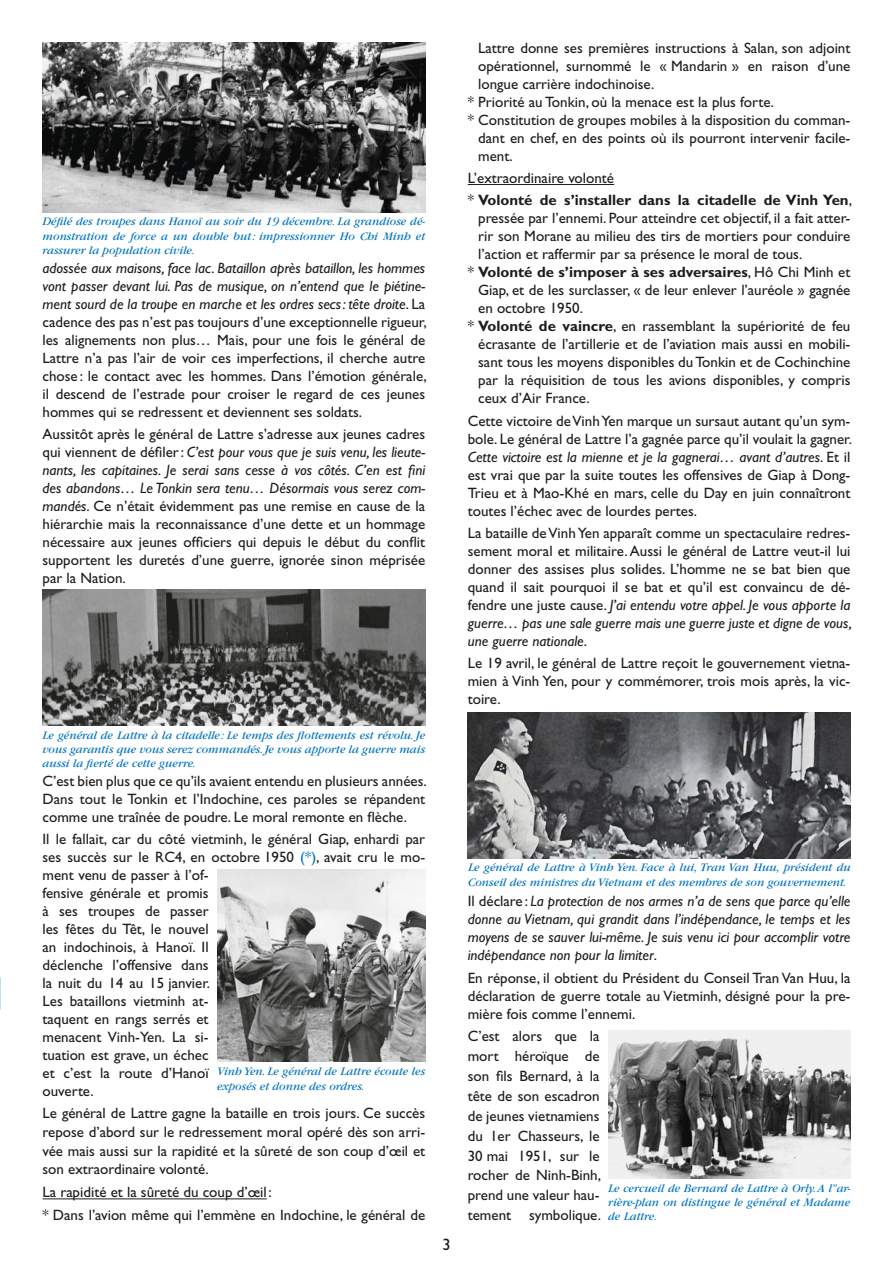
<style>
.page{position:relative;width:893px;height:1263px;background:#fff}
.page>*{position:absolute;margin:0;border:0;box-sizing:border-box;transform-origin:0 0}
.t1{font:16.5px "Gill Sans Std";color:#1d1d1b}
.t2{font:15px/18px "Gill Sans Std";color:#1d1d1b;text-align:justify}
.t3{font:italic 15px/18px "Gill Sans Std";color:#1d1d1b;text-align:justify}
.t4{font:italic 12px/14.4px "Garamond";color:#0073bd;text-align:justify}
.s1{font-style:italic}
.s2{color:#0073bd}
.s3{font-weight:700}
.s4{font-style:normal}
</style>
<div class="page">
<hr style="left:43px;top:1198px;width:224px;height:1px;background:#1d1d1b">
<hr style="left:468px;top:184px;width:146px;height:1px;background:#1d1d1b">
<img style="left:43px;top:43px;width:382px;height:169px">
<img style="left:43px;top:589px;width:382px;height:136px">
<img style="left:217px;top:870px;width:208px;height:192px">
<img style="left:468px;top:712px;width:382px;height:146px">
<img style="left:608px;top:1030px;width:242px;height:148px">
<p class="t4" style="left:43px;top:215px;width:384px">Défilé des troupes dans Hanoï au soir du 19 décembre. La grandiose dé&shy;monstration de force a un double but: impressionner Ho Chi Minh et rassurer la population civile.</p>
<p class="t2" style="left:43px;top:259px;width:386px"><span class="s1">adossée aux maisons, face lac. Bataillon après bataillon, les hommes vont passer devant lui. Pas de musique, on n’entend que le piétine&shy;ment sourd de la troupe en marche et les ordres secs: tête droite</span>. La cadence des pas n’est pas toujours d’une exceptionnelle rigueur, les alignements non plus… Mais, pour une fois le général de Lattre n’a pas l’air de voir ces imperfections, il cherche autre chose : le contact avec les hommes. Dans l’émotion générale, il descend de l’estrade pour croiser le regard de ces jeunes hommes qui se redressent et deviennent ses soldats.</p>
<p class="t2" style="left:43px;top:425px;width:384px">Aussitôt après le général de Lattre s’adresse aux jeunes cadres qui viennent de défiler: <span class="s1">C’est pour vous que je suis venu, les lieute&shy;nants, les capitaines. Je serai sans cesse à vos côtés. C’en est fini des abandons… Le Tonkin sera tenu… Désormais vous serez com&shy;mandés</span>. Ce n’était évidemment pas une remise en cause de la hiérarchie mais la reconnaissance d’une dette et un hommage nécessaire aux jeunes officiers qui depuis le début du conflit supportent les duretés d’une guerre, ignorée sinon méprisée par la Nation.</p>
<p class="t4" style="left:43px;top:728px;width:384px">Le général de Lattre à la citadelle : Le temps des flottements est révolu. Je vous garantis que vous serez commandés. Je vous apporte la guerre mais aussi la fierté de cette guerre.</p>
<p class="t2" style="left:43px;top:772px;width:386px">C’est bien plus que ce qu’ils avaient entendu en plusieurs années.<br>Dans tout le Tonkin et l’Indochine, ces paroles se répandent comme une traînée de poudre. Le moral remonte en flèche.</p>
<p class="t2" style="left:43px;top:830px;width:384px;text-align:left">Il le fallait, car du côté vietminh, le général Giap, enhardi par ses succès sur le RC4, en octobre 1950 <span class="s2">(*)</span>, avait cru le mo&shy;ment venu de passer à l’of-<br>fensive générale et promis<br>à ses troupes de passer<br>les fêtes du Têt, le nouvel<br>an indochinois, à Hanoï. Il<br>déclenche l’offensive dans<br>la nuit du 14 au 15 janvier.<br>Les bataillons vietminh at-<br>taquent en rangs serrés et<br>menacent Vinh-Yen. La si-<br>tuation est grave, un échec<br>et c’est la route d’Hanoï<br>ouverte.</p>
<p class="t2" style="left:43px;top:1104px;width:384px;line-height:18.8px">Le général de Lattre gagne la bataille en trois jours. Ce succès repose d’abord sur le redressement moral opéré dès son arri&shy;vée mais aussi sur la rapidité et la sûreté de son coup d’œil et son extraordinaire volonté.</p>
<p class="t2" style="left:43px;top:1183px;width:231px">La rapidité et la sûreté du coup d’œil :</p>
<p class="t2" style="left:43px;top:1206px;width:384px">* Dans l’avion même qui l’emmène en Indochine, le général de</p>
<p class="t4" style="left:217px;top:1064px;width:210px">Vinh Yen. Le général de Lattre écoute les exposés et donne des ordres.</p>
<p class="t1" style="left:442px;top:1235px;width:10px">3</p>
<p class="t2" style="left:478px;top:39px;width:374px">Lattre donne ses premières instructions à Salan, son adjoint opérationnel, surnommé le « Mandarin » en raison d’une longue carrière indochinoise.</p>
<p class="t2" style="left:468px;top:93px;width:308px">* Priorité au Tonkin, où la menace est la plus forte.</p>
<p class="t2" style="left:478px;top:111px;width:374px;text-indent:-10px">* Constitution de groupes mobiles à la disposition du comman&shy;dant en chef, en des points où ils pourront intervenir facile&shy;ment.</p>
<p class="t2" style="left:468px;top:169px;width:148px">L’extraordinaire volonté</p>
<p class="t2" style="left:478px;top:191px;width:375px;text-indent:-10px">* <span class="s3">Volonté de s’installer dans la citadelle de Vinh Yen</span>, pressée par l’ennemi. Pour atteindre cet objectif, il a fait atter&shy;rir son Morane au milieu des tirs de mortiers pour conduire l’action et raffermir par sa présence le moral de tous.</p>
<p class="t2" style="left:478px;top:263px;width:374px;text-indent:-10px">* <span class="s3">Volonté de s’imposer à ses adversaires</span>, Hô Chi Minh et Giap, et de les surclasser, « de leur enlever l’auréole » gagnée en octobre 1950.</p>
<p class="t2" style="left:478px;top:317px;width:374px;text-indent:-10px">* <span class="s3">Volonté de vaincre</span>, en rassemblant la supériorité de feu écrasante de l’artillerie et de l’aviation mais aussi en mobili&shy;sant tous les moyens disponibles du Tonkin et de Cochinchine par la réquisition de tous les avions disponibles, y compris ceux d’Air France.</p>
<p class="t2" style="left:468px;top:412px;width:386px">Cette victoire de Vinh Yen marque un sursaut autant qu’un sym&shy;bole. Le général de Lattre l’a gagnée parce qu’il voulait la gagner.<br><span class="s1">Cette victoire est la mienne et je la gagnerai… avant d’autres</span>. Et il est vrai que par la suite toutes les offensives de Giap à Dong-Trieu et à Mao-Khé en mars, celle du Day en juin connaîtront toutes l’échec avec de lourdes pertes.</p>
<p class="t2" style="left:468px;top:524px;width:386px">La bataille de Vinh Yen apparaît comme un spectaculaire redres&shy;sement moral et militaire. Aussi le général de Lattre veut-il lui donner des assises plus solides. L’homme ne se bat bien que quand il sait pourquoi il se bat et qu’il est convaincu de dé&shy;fendre une juste cause. <span class="s1">J’ai entendu votre appel. Je vous apporte la guerre… pas une sale guerre mais une guerre juste et digne de vous, une guerre nationale</span>.</p>
<p class="t2" style="left:468px;top:654px;width:384px">Le 19 avril, le général de Lattre reçoit le gouvernement vietna&shy;mien à Vinh Yen, pour y commémorer, trois mois après, la vic&shy;toire.</p>
<p class="t4" style="left:468px;top:861px;width:384px">Le général de Lattre à Vinh Yen. Face à lui, Tran Van Huu, président du<br>Conseil des ministres du Vietnam et des membres de son gouvernement.</p>
<p class="t3" style="left:468px;top:892px;width:384px"><span class="s4">Il déclare :</span> La protection de nos armes n’a de sens que parce qu’elle donne au Vietnam, qui grandit dans l’indépendance, le temps et les moyens de se sauver lui-même. Je suis venu ici pour accomplir votre indépendance non pour la limiter<span class="s4">.</span></p>
<p class="t2" style="left:468px;top:969px;width:384px">En réponse, il obtient du Président du Conseil Tran Van Huu, la déclaration de guerre totale au Vietminh, désigné pour la pre&shy;mière fois comme l’ennemi.</p>
<p class="t2" style="left:468px;top:1026px;width:135px;line-height:20px">C’est alors que la mort héroïque de son fils Bernard, à la tête de son escadron de jeunes vietnamiens du 1er Chasseurs, le 30 mai 1951, sur le rocher de Ninh-Binh, prend une valeur hau&shy;tement symbolique.</p>
<p class="t4" style="left:608px;top:1181px;width:244px">Le cercueil de Bernard de Lattre à Orly. A l’’ar&shy;rière-plan on distingue le général et Madame de Lattre.</p>
</div>
